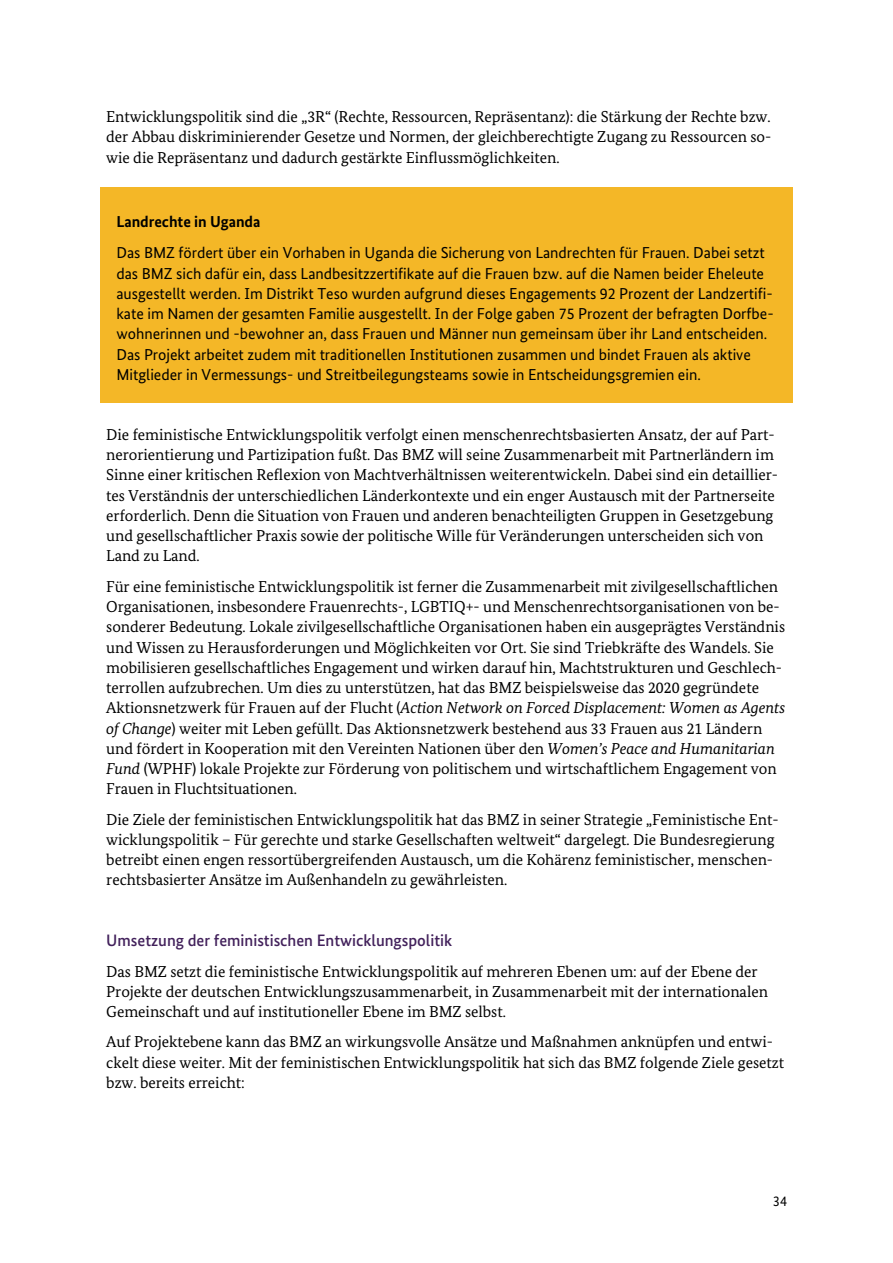
<style>
.page{position:relative;width:893px;height:1263px;background:#fff}
.page>*{position:absolute;margin:0;border:0;box-sizing:border-box;transform-origin:0 0}
.t1{font:500 16.5px "Bundes Sans";color:#42215b}
.t2{font:15.9px/20.2px "Bundes Serif";letter-spacing:-.005em;color:#000}
.t3{font:15.9px/20.4px "Bundes Sans";letter-spacing:-.005em;color:#000}
.t4{font:700 15.9px "Bundes Sans";letter-spacing:-.005em;color:#000}
.t5{font:14.4px "Bundes Sans";color:#000}
.s1{font-style:italic}
</style>
<div class="page">
<div style="left:110px;top:196px;width:673px;height:36px;background:#f4b727"></div>
<div style="left:101px;top:187px;width:9px;height:9px;background:#f4b727"></div>
<div style="left:110px;top:187px;width:673px;height:9px;background:#f4b727"></div>
<div style="left:783px;top:187px;width:9px;height:9px;background:#f4b727"></div>
<div style="left:101px;top:196px;width:9px;height:36px;background:#f4b727"></div>
<div style="left:783px;top:196px;width:9px;height:36px;background:#f4b727"></div>
<div style="left:110px;top:232px;width:673px;height:31px;background:#f4b727"></div>
<div style="left:101px;top:232px;width:9px;height:31px;background:#f4b727"></div>
<div style="left:783px;top:232px;width:9px;height:31px;background:#f4b727"></div>
<div style="left:110px;top:263px;width:673px;height:20px;background:#f4b727"></div>
<div style="left:101px;top:263px;width:9px;height:20px;background:#f4b727"></div>
<div style="left:783px;top:263px;width:9px;height:20px;background:#f4b727"></div>
<div style="left:110px;top:283px;width:673px;height:20px;background:#f4b727"></div>
<div style="left:101px;top:283px;width:9px;height:20px;background:#f4b727"></div>
<div style="left:783px;top:283px;width:9px;height:20px;background:#f4b727"></div>
<div style="left:110px;top:303px;width:673px;height:20px;background:#f4b727"></div>
<div style="left:101px;top:303px;width:9px;height:20px;background:#f4b727"></div>
<div style="left:783px;top:303px;width:9px;height:20px;background:#f4b727"></div>
<div style="left:110px;top:323px;width:673px;height:21px;background:#f4b727"></div>
<div style="left:101px;top:323px;width:9px;height:21px;background:#f4b727"></div>
<div style="left:783px;top:323px;width:9px;height:21px;background:#f4b727"></div>
<div style="left:110px;top:344px;width:673px;height:20px;background:#f4b727"></div>
<div style="left:101px;top:344px;width:9px;height:20px;background:#f4b727"></div>
<div style="left:783px;top:344px;width:9px;height:20px;background:#f4b727"></div>
<div style="left:110px;top:364px;width:673px;height:30px;background:#f4b727"></div>
<div style="left:101px;top:394px;width:9px;height:9px;background:#f4b727"></div>
<div style="left:110px;top:394px;width:673px;height:9px;background:#f4b727"></div>
<div style="left:783px;top:394px;width:9px;height:9px;background:#f4b727"></div>
<div style="left:101px;top:364px;width:9px;height:30px;background:#f4b727"></div>
<div style="left:783px;top:364px;width:9px;height:30px;background:#f4b727"></div>
<p class="t2" style="left:106px;top:108px;width:666px;text-align:justify">Entwicklungspolitik sind die „3R“ (Rechte, Ressourcen, Repräsentanz): die Stärkung der Rechte bzw. der Abbau diskriminierender Gesetze und Normen, der gleichberechtigte Zugang zu Ressourcen so&shy;wie die Repräsentanz und dadurch gestärkte Einflussmöglichkeiten.</p>
<p class="t4" style="left:116px;top:215px;width:145px">Landrechte in Uganda</p>
<p class="t3" style="left:116px;top:244px;width:658px">Das BMZ fördert über ein Vorhaben in Uganda die Sicherung von Landrechten für Frauen. Dabei setzt das BMZ sich dafür ein, dass Landbesitzzertifikate auf die Frauen bzw. auf die Namen beider Eheleute ausgestellt werden. Im Distrikt Teso wurden aufgrund dieses Engagements 92 Prozent der Landzertifi&shy;kate im Namen der gesamten Familie ausgestellt. In der Folge gaben 75 Prozent der befragten Dorfbe&shy;wohnerinnen und -bewohner an, dass Frauen und Männer nun gemeinsam über ihr Land entscheiden.<br>Das Projekt arbeitet zudem mit traditionellen Institutionen zusammen und bindet Frauen als aktive Mitglieder in Vermessungs- und Streitbeilegungsteams sowie in Entscheidungsgremien ein.</p>
<p class="t2" style="left:106px;top:425px;width:673px">Die feministische Entwicklungspolitik verfolgt einen menschenrechtsbasierten Ansatz, der auf Part&shy;nerorientierung und Partizipation fußt. Das BMZ will seine Zusammenarbeit mit Partnerländern im Sinne einer kritischen Reflexion von Machtverhältnissen weiterentwickeln. Dabei sind ein detaillier&shy;tes Verständnis der unterschiedlichen Länderkontexte und ein enger Austausch mit der Partnerseite erforderlich. Denn die Situation von Frauen und anderen benachteiligten Gruppen in Gesetzgebung und gesellschaftlicher Praxis sowie der politische Wille für Veränderungen unterscheiden sich von Land zu Land.</p>
<p class="t2" style="left:106px;top:577px;width:680px">Für eine feministische Entwicklungspolitik ist ferner die Zusammenarbeit mit zivilgesellschaftlichen Organisationen, insbesondere Frauenrechts-, LGBTIQ+- und Menschenrechtsorganisationen von be&shy;sonderer Bedeutung. Lokale zivilgesellschaftliche Organisationen haben ein ausgeprägtes Verständnis und Wissen zu Herausforderungen und Möglichkeiten vor Ort. Sie sind Triebkräfte des Wandels. Sie mobilisieren gesellschaftliches Engagement und wirken darauf hin, Machtstrukturen und Geschlech&shy;terrollen aufzubrechen. Um dies zu unterstützen, hat das BMZ beispielsweise das 2020 gegründete Aktionsnetzwerk für Frauen auf der Flucht (<span class="s1">Action Network on Forced Displacement: Women as Agents of Change</span>) weiter mit Leben gefüllt. Das Aktionsnetzwerk bestehend aus 33 Frauen aus 21 Ländern und fördert in Kooperation mit den Vereinten Nationen über den <span class="s1">Women’s Peace and Humanitarian Fund</span> (WPHF) lokale Projekte zur Förderung von politischem und wirtschaftlichem Engagement von Frauen in Fluchtsituationen.</p>
<p class="t2" style="left:106px;top:810px;width:673px">Die Ziele der feministischen Entwicklungspolitik hat das BMZ in seiner Strategie „Feministische Ent&shy;wicklungspolitik – Für gerechte und starke Gesellschaften weltweit“ dargelegt. Die Bundesregierung betreibt einen engen ressortübergreifenden Austausch, um die Kohärenz feministischer, menschen&shy;rechtsbasierter Ansätze im Außenhandeln zu gewährleisten.</p>
<p class="t1" style="left:106px;top:934px;width:347px">Umsetzung der feministischen Entwicklungspolitik</p>
<p class="t2" style="left:106px;top:962px;width:663px">Das BMZ setzt die feministische Entwicklungspolitik auf mehreren Ebenen um: auf der Ebene der<br>Projekte der deutschen Entwicklungszusammenarbeit, in Zusammenarbeit mit der internationalen<br>Gemeinschaft und auf institutioneller Ebene im BMZ selbst.</p>
<p class="t2" style="left:106px;top:1033px;width:679px">Auf Projektebene kann das BMZ an wirkungsvolle Ansätze und Maßnahmen anknüpfen und entwi&shy;ckelt diese weiter. Mit der feministischen Entwicklungspolitik hat sich das BMZ folgende Ziele gesetzt bzw. bereits erreicht:</p>
<p class="t5" style="left:773px;top:1195px;width:16px">34</p>
</div>
